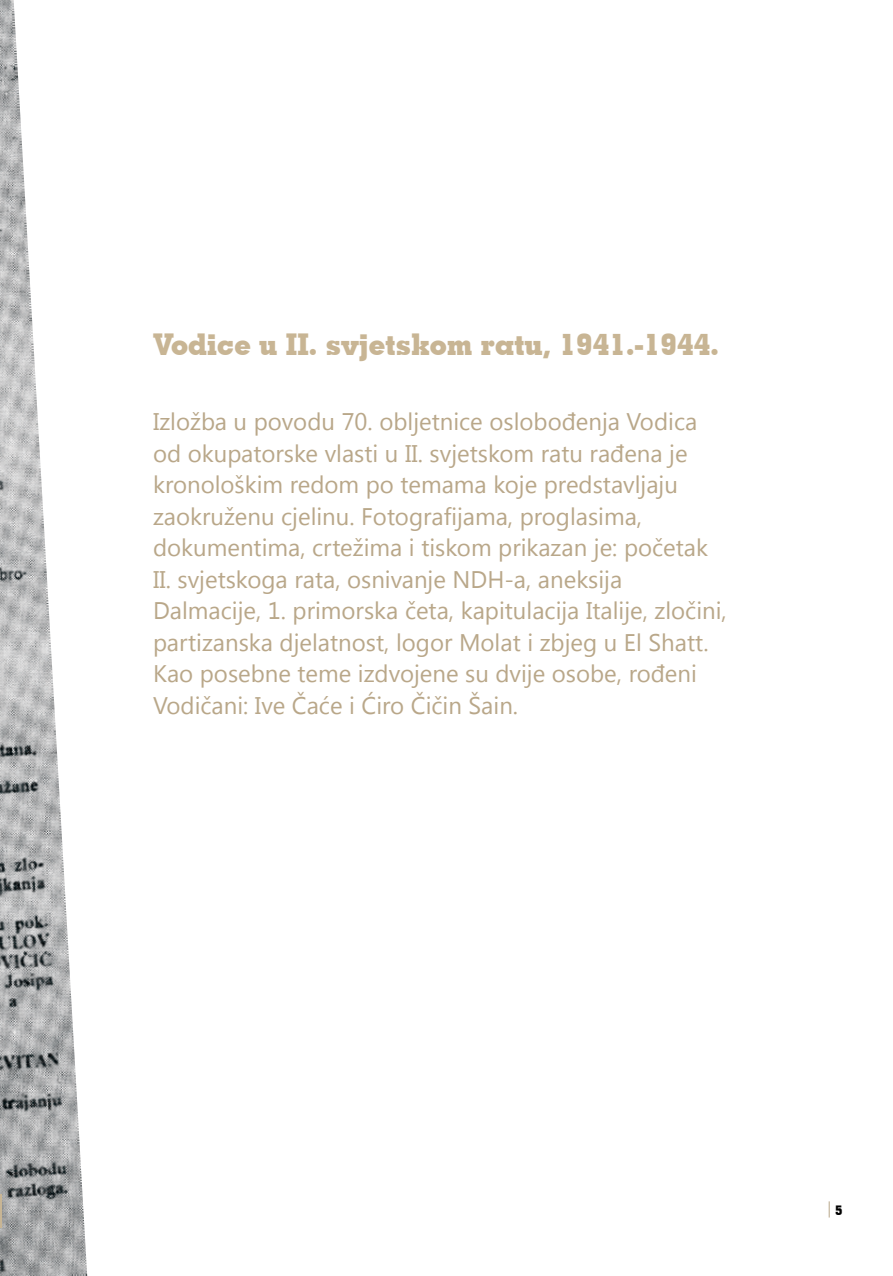
<style>
.page{position:relative;width:893px;height:1276px;background:#fff}
.page>*{position:absolute;margin:0;border:0;box-sizing:border-box;transform-origin:0 0}
.t1{font:700 30px "Geometric Slab 703 BT Xtra";color:#c8b594}
.t2{font:24px/31.5px "Segoe UI";color:#b9a789}
.t3{font:700 13.5px "Geometric Slab 703 BT Xtra";color:#000}
</style>
<div class="page">
<svg style="left:829px;top:1201px;width:1px;height:16px"></svg>
<img style="left:0;top:0;width:87px;height:1276px">
<hr style="left:0;top:1194px;width:2px;height:33px;background:#c8b594">
<p class="t1" style="left:153px;top:326px;width:567px">Vodice u II. svjetskom ratu, 1941.-1944.</p>
<p class="t2" style="left:153px;top:405px;width:575px">Izložba u povodu 70. obljetnice oslobođenja Vodica od okupatorske vlasti u II. svjetskom ratu rađena je kronološkim redom po temama koje predstavljaju zaokruženu cjelinu. Fotografijama, proglasima, dokumentima, crtežima i tiskom prikazan je: početak II. svjetskoga rata, osnivanje NDH-a, aneksija Dalmacije, 1. primorska četa, kapitulacija Italije, zločini, partizanska djelatnost, logor Molat i zbjeg u El Shatt.<br>Kao posebne teme izdvojene su dvije osobe, rođeni Vodičani: Ive Čaće i Ćiro Čičin Šain.</p>
<p class="t3" style="left:835px;top:1202px;width:9px">5</p>
</div>
